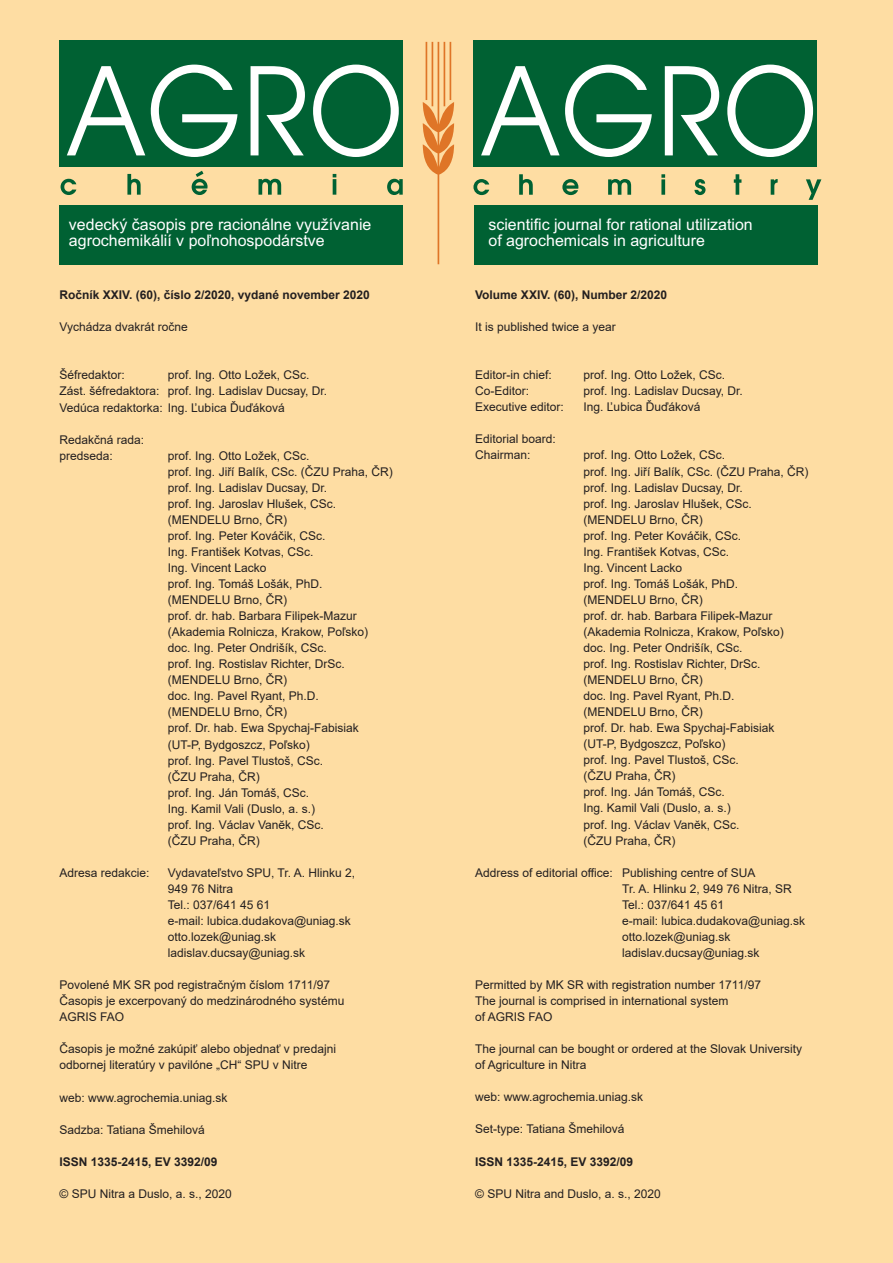
<style>
.page{position:relative;width:893px;height:1263px;background:#fedda3}
.page>*{position:absolute;margin:0;border:0;box-sizing:border-box;transform-origin:0 0}
.t1{font:15.9px/15.8px "Arial";color:#fff}
.t2{font:12px/16px "Arial";color:#231f20}
.t3{font:700 12px "Arial";color:#231f20}
</style>
<div class="page">
<div style="left:60px;top:40px;width:343px;height:126px;background:#006133"></div>
<svg style="left:67px;top:65px;width:332px;height:92px"></svg>
<svg style="left:61px;top:171px;width:342px;height:24px"></svg>
<div style="left:60px;top:205px;width:343px;height:60px;background:#006133"></div>
<div style="left:474px;top:40px;width:343px;height:126px;background:#006133"></div>
<svg style="left:481px;top:65px;width:332px;height:92px"></svg>
<svg style="left:473px;top:174px;width:348px;height:26px"></svg>
<svg style="left:423px;top:42px;width:31px;height:222px"></svg>
<div style="left:474px;top:205px;width:343px;height:60px;background:#006133"></div>
<h1 class="t1" style="left:69px;top:217px;width:304px">vedecký časopis pre racionálne využívanie agrochemikálií v poľnohospodárstve</h1>
<h1 class="t1" style="left:488px;top:217px;width:266px">scientific journal for rational utilization of agrochemicals in agriculture</h1>
<p class="t3" style="left:60px;top:286px;width:312px">Ročník XXIV. (60), číslo 2/2020, vydané november 2020</p>
<p class="t2" style="left:60px;top:319px;width:130px">Vychádza dvakrát ročne</p>
<p class="t2" style="left:60px;top:367px;width:67px">Šéfredaktor:</p>
<p class="t2" style="left:60px;top:367px;width:269px;text-indent:108px">prof. Ing. Otto Ložek, CSc.<br>Zást. šéfredaktora: prof. Ing. Ladislav Ducsay, Dr.<br>Vedúca redaktorka: Ing. Ľubica Ďuďáková</p>
<p class="t2" style="left:60px;top:431px;width:86px">Redakčná rada: predseda:</p>
<p class="t2" style="left:168px;top:447px;width:226px">prof. Ing. Otto Ložek, CSc.<br>prof. Ing. Jiří Balík, CSc. (ČZU Praha, ČR) prof. Ing. Ladislav Ducsay, Dr.<br>prof. Ing. Jaroslav Hlušek, CSc. (MENDELU Brno, ČR)<br>prof. Ing. Peter Kováčik, CSc.<br>Ing. František Kotvas, CSc.<br>Ing. Vincent Lacko<br>prof. Ing. Tomáš Lošák, PhD.<br>(MENDELU Brno, ČR)<br>prof. dr. hab. Barbara Filipek-Mazur (Akademia Rolnicza, Krakow, Poľsko) doc. Ing. Peter Ondrišík, CSc.<br>prof. Ing. Rostislav Richter, DrSc. (MENDELU Brno, ČR)<br>doc. Ing. Pavel Ryant, Ph.D.<br>(MENDELU Brno, ČR)<br>prof. Dr. hab. Ewa Spychaj-Fabisiak (UT-P, Bydgoszcz, Poľsko)<br>prof. Ing. Pavel Tlustoš, CSc.<br>(ČZU Praha, ČR)<br>prof. Ing. Ján Tomáš, CSc.<br>Ing. Kamil Vali (Duslo, a. s.)<br>prof. Ing. Václav Vanĕk, CSc.<br>(ČZU Praha, ČR)</p>
<p class="t2" style="left:60px;top:864px;width:92px">Adresa redakcie:</p>
<p class="t2" style="left:168px;top:864px;width:189px">Vydavateľstvo SPU, Tr. A. Hlinku 2,<br>949 76 Nitra<br>Tel.: 037/641 45 61<br>e-mail: lubica.dudakova@uniag.sk otto.lozek@uniag.sk ladislav.ducsay@uniag.sk</p>
<p class="t2" style="left:60px;top:977px;width:286px">Povolené MK SR pod registračným číslom 1711/97<br>Časopis je excerpovaný do medzinárodného systému<br>AGRIS FAO</p>
<p class="t2" style="left:60px;top:1041px;width:278px">Časopis je možné zakúpiť alebo objednať v predajni odbornej literatúry v pavilóne „CH“ SPU v Nitre</p>
<p class="t2" style="left:60px;top:1089px;width:170px">web: www.agrochemia.uniag.sk</p>
<p class="t2" style="left:60px;top:1121px;width:147px">Sadzba: Tatiana Šmehilová</p>
<p class="t3" style="left:60px;top:1153px;width:160px">ISSN 1335-2415, EV 3392/09</p>
<p class="t2" style="left:60px;top:1185px;width:174px">© SPU Nitra a Duslo, a. s., 2020</p>
<p class="t3" style="left:475px;top:286px;width:194px">Volume XXIV. (60), Number 2/2020</p>
<p class="t2" style="left:475px;top:319px;width:142px">It is published twice a year</p>
<p class="t2" style="left:475px;top:367px;width:78px">Editor-in chief:</p>
<p class="t2" style="left:584px;top:367px;width:143px">prof. Ing. Otto Ložek, CSc.</p>
<p class="t2" style="left:475px;top:383px;width:56px">Co-Editor:</p>
<p class="t2" style="left:584px;top:383px;width:161px">prof. Ing. Ladislav Ducsay, Dr.</p>
<p class="t2" style="left:475px;top:399px;width:90px">Executive editor:</p>
<p class="t2" style="left:584px;top:399px;width:118px">Ing. Ľubica Ďuďáková</p>
<p class="t2" style="left:475px;top:431px;width:82px">Editorial board:<br>Chairman:</p>
<p class="t2" style="left:584px;top:447px;width:226px">prof. Ing. Otto Ložek, CSc.<br>prof. Ing. Jiří Balík, CSc. (ČZU Praha, ČR) prof. Ing. Ladislav Ducsay, Dr.<br>prof. Ing. Jaroslav Hlušek, CSc. (MENDELU Brno, ČR)<br>prof. Ing. Peter Kováčik, CSc.<br>Ing. František Kotvas, CSc.<br>Ing. Vincent Lacko<br>prof. Ing. Tomáš Lošák, PhD.<br>(MENDELU Brno, ČR)<br>prof. dr. hab. Barbara Filipek-Mazur (Akademia Rolnicza, Krakow, Poľsko) doc. Ing. Peter Ondrišík, CSc.<br>prof. Ing. Rostislav Richter, DrSc. (MENDELU Brno, ČR)<br>doc. Ing. Pavel Ryant, Ph.D.<br>(MENDELU Brno, ČR)<br>prof. Dr. hab. Ewa Spychaj-Fabisiak (UT-P, Bydgoszcz, Poľsko)<br>prof. Ing. Pavel Tlustoš, CSc.<br>(ČZU Praha, ČR)<br>prof. Ing. Ján Tomáš, CSc.<br>Ing. Kamil Vali (Duslo, a. s.)<br>prof. Ing. Václav Vanĕk, CSc.<br>(ČZU Praha, ČR)</p>
<p class="t2" style="left:622px;top:864px;width:184px;text-indent:-147px">Address of editorial office: Publishing centre of SUA<br>Tr. A. Hlinku 2, 949 76 Nitra, SR<br>Tel.: 037/641 45 61<br>e-mail: lubica.dudakova@uniag.sk otto.lozek@uniag.sk ladislav.ducsay@uniag.sk</p>
<p class="t2" style="left:475px;top:977px;width:287px">Permitted by MK SR with registration number 1711/97<br>The journal is comprised in international system<br>of AGRIS FAO</p>
<p class="t2" style="left:475px;top:1041px;width:328px">The journal can be bought or ordered at the Slovak University of Agriculture in Nitra</p>
<p class="t2" style="left:475px;top:1089px;width:170px">web: www.agrochemia.uniag.sk</p>
<p class="t2" style="left:475px;top:1121px;width:151px">Set-type: Tatiana Šmehilová</p>
<p class="t3" style="left:475px;top:1153px;width:160px">ISSN 1335-2415, EV 3392/09</p>
<p class="t2" style="left:475px;top:1185px;width:187px">© SPU Nitra and Duslo, a. s., 2020</p>
</div>
